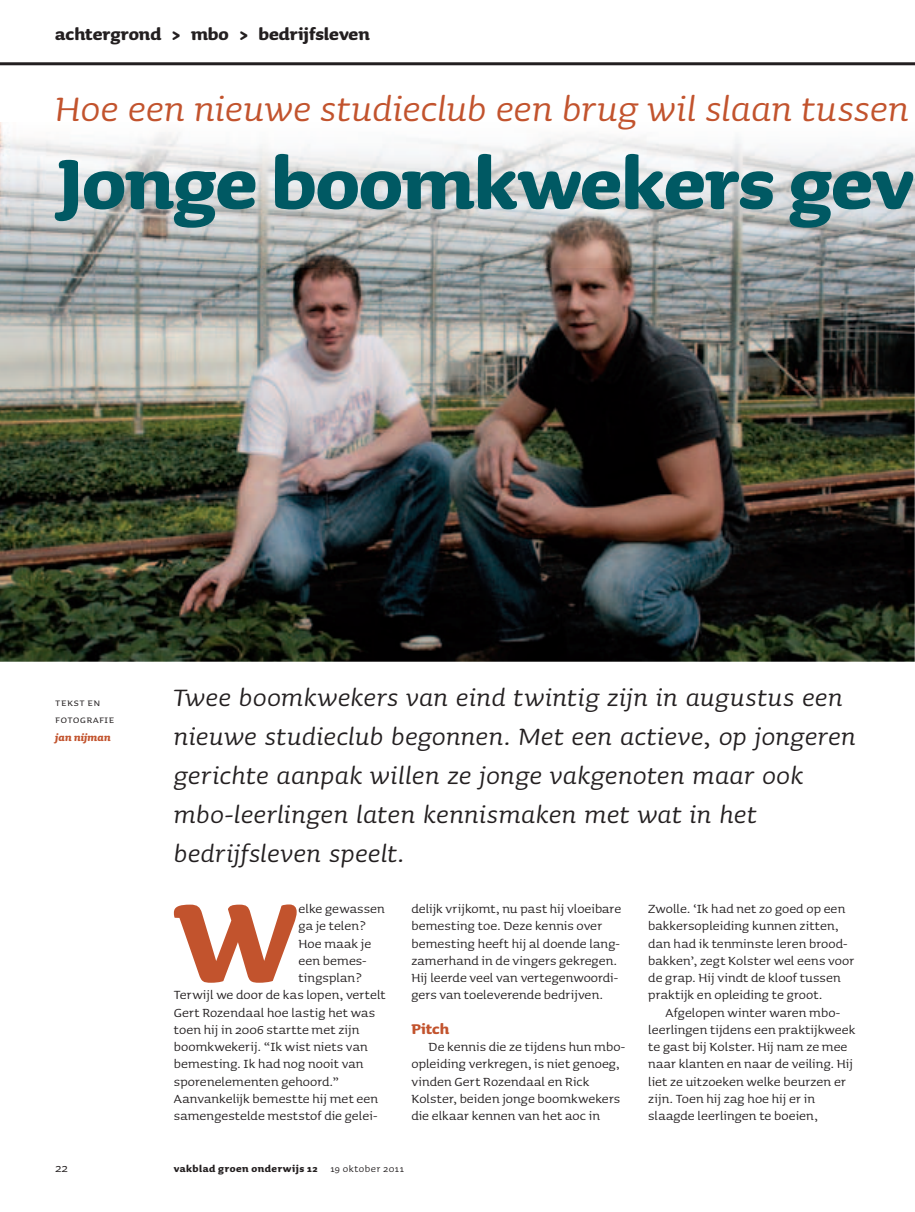
<style>
.page{position:relative;width:915px;height:1212px;background:#fff}
.page>*{position:absolute;margin:0;border:0;box-sizing:border-box;transform-origin:0 0}
.t1{font:700 142.8px "Sauna";color:#c2532d}
.t2{font:700 90px "Sauna";letter-spacing:-.01em;color:#005963}
.t3{font:italic 45px "Sauna";color:#c2532d}
.t4{font:italic 31.5px/39px "Sauna";letter-spacing:.01em;color:#231f20}
.t5{font:700 21px "Sauna";color:#231f20}
.t6{font:700 18px "Sauna";color:#c2532d}
.t7{font:15.75px/17.2px "Sauna";letter-spacing:.005em;color:#231f20}
.t8{font:15px "Sauna";color:#231f20}
.t9{font:12.75px/17.2px "Sauna Small Caps";letter-spacing:.02em;color:#231f20}
.t10{font:italic 700 12.75px "Sauna";letter-spacing:.01em;color:#c2532d}
.t11{font:700 12px "Sauna";letter-spacing:.04em;color:#231f20}
.s1{font-weight:400}
</style>
<div class="page">
<img style="left:0;top:267px;width:914px;height:395px">
<img style="left:0;top:122px;width:914px;height:145px">
<hr style="left:0;top:62px;width:914px;height:3px;background:#231f20">
<h3 class="t5" style="left:55px;top:23px;width:316px">achtergrond &gt; mbo &gt; bedrijfsleven</h3>
<h3 class="t3" style="left:55px;top:85px;width:855px">Hoe een nieuwe studieclub een brug wil slaan tussen</h3>
<h2 class="t2" style="left:57px;top:136px;width:857px">Jonge boomkwekers gev</h2>
<p class="t9" style="left:55px;top:694px;width:61px">tekst en fotografie</p>
<p class="t10" style="left:55px;top:730px;width:57px">jan nijman</p>
<p class="t4" style="left:174px;top:677px;width:683px">Twee boomkwekers van eind twintig zijn in augustus een nieuwe studieclub begonnen. Met een actieve, op jongeren gerichte aanpak willen ze jonge vakgenoten maar ook mbo-leerlingen laten kennismaken met wat in het bedrijfsleven speelt.</p>
<h1 class="t1" style="left:174px;top:866px;width:125px">W</h1>
<p class="t7" style="left:298px;top:900px;width:88px">elke gewassen</p>
<p class="t7" style="left:411px;top:900px;width:211px">delijk vrijkomt, nu past hij vloeibare bemesting toe. Deze kennis over bemesting heeft hij al doende lang&shy;zamerhand in de vingers gekregen.<br>Hij leerde veel van vertegenwoordi&shy;gers van toeleverende bedrijven.</p>
<p class="t6" style="left:411px;top:1019px;width:39px">Pitch</p>
<p class="t7" style="left:411px;top:1038px;width:215px;text-indent:17px">De kennis die ze tijdens hun mbo&shy;opleiding verkregen, is niet genoeg, vinden Gert Rozendaal en Rick Kolster, beiden jonge boomkwekers die elkaar kennen van het aoc in</p>
<p class="t7" style="left:648px;top:900px;width:207px">Zwolle. ‘Ik had net zo goed op een bakkersopleiding kunnen zitten, dan had ik tenminste leren brood&shy;bakken’, zegt Kolster wel eens voor de grap. Hij vindt de kloof tussen praktijk en opleiding te groot.</p>
<p class="t7" style="left:648px;top:1004px;width:208px;text-indent:17px">Afgelopen winter waren mbo&shy;leerlingen tijdens een praktijkweek te gast bij Kolster. Hij nam ze mee naar klanten en naar de veiling. Hij liet ze uitzoeken welke beurzen er zijn. Toen hij zag hoe hij er in slaagde leerlingen te boeien,</p>
<p class="t7" style="left:298px;top:917px;width:69px">ga je telen?</p>
<p class="t7" style="left:298px;top:935px;width:74px">Hoe maak je</p>
<p class="t7" style="left:298px;top:952px;width:70px">een bemes-</p>
<p class="t7" style="left:298px;top:969px;width:65px">tingsplan?</p>
<p class="t7" style="left:174px;top:986px;width:213px">Terwijl we door de kas lopen, vertelt</p>
<p class="t7" style="left:174px;top:1004px;width:203px">Gert Rozendaal hoe lastig het was</p>
<p class="t7" style="left:174px;top:1021px;width:187px">toen hij in 2006 startte met zijn</p>
<p class="t7" style="left:174px;top:1038px;width:195px">boomkwekerij. “Ik wist niets van</p>
<p class="t7" style="left:174px;top:1055px;width:191px">bemesting. Ik had nog nooit van</p>
<p class="t7" style="left:174px;top:1073px;width:166px">sporenelementen gehoord.”</p>
<p class="t7" style="left:174px;top:1090px;width:206px">Aanvankelijk bemestte hij met een</p>
<p class="t7" style="left:174px;top:1107px;width:205px">samengestelde meststof die gelei-</p>
<p class="t8" style="left:55px;top:1160px;width:14px">22</p>
<p class="t11" style="left:174px;top:1162px;width:231px">vakblad groen onderwijs 12 <span class="s1">19 oktober 2011</span></p>
</div>
